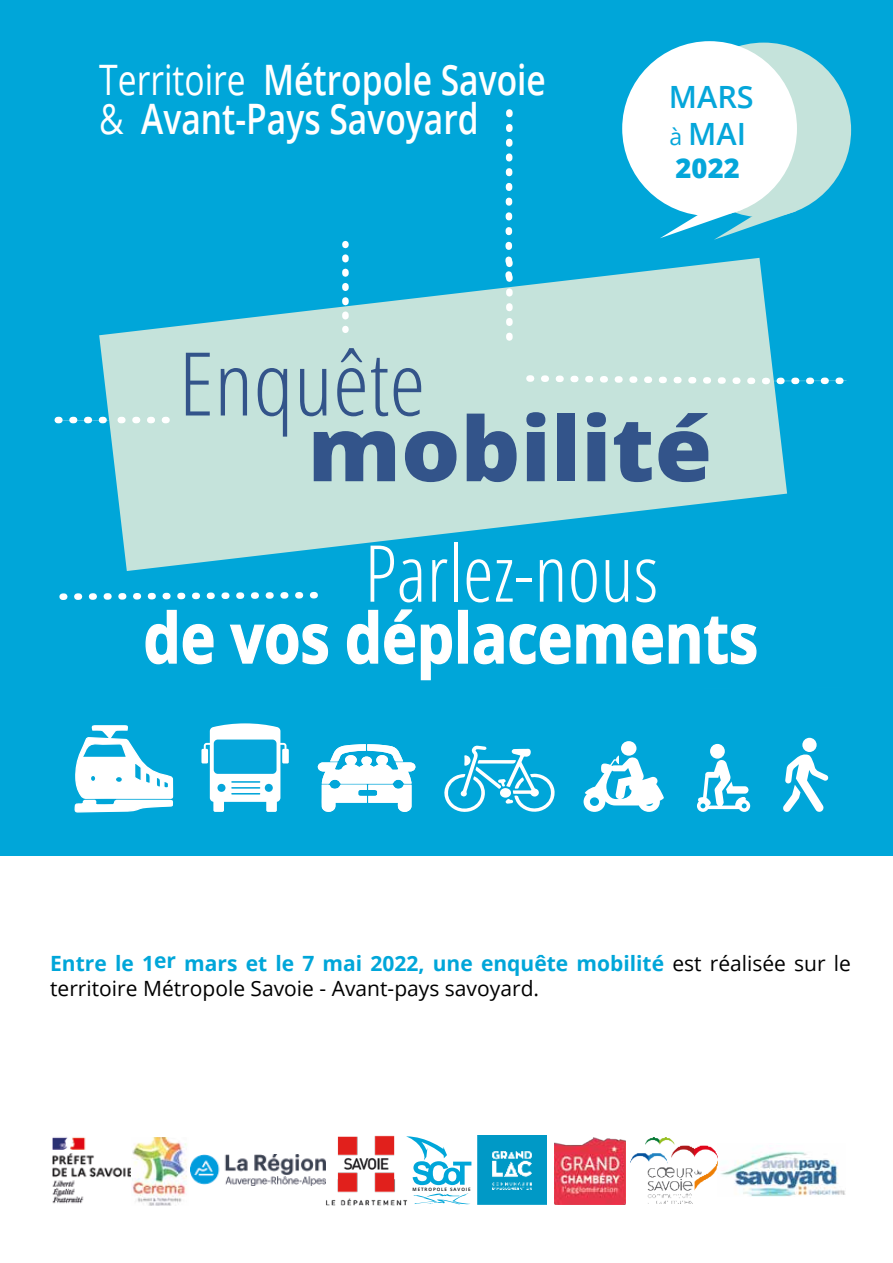
<style>
.page{position:relative;width:893px;height:1263px;background:#fff}
.page>*{position:absolute;margin:0;border:0;box-sizing:border-box;transform-origin:0 0}
.t1{font:800 88.95px "Open Sans";color:#33548a;scale:1.05 1}
.t2{font:300 condensed 87.9px "Open Sans";color:#33548a;scale:1.05 1}
.t3{font:300 condensed 78.6px "Open Sans";color:#fff}
.t4{font:700 69.15px "Open Sans";color:#fff;scale:.85 1}
.t5{font:600 42px/39.5px "Open Sans";color:#fff;scale:.8 1}
.t6{font:600 30.6px/36.8px "Open Sans";color:#05a6da}
.t7{font:800 27.3px "Open Sans";color:#05a6da}
.t8{font:21px/25.2px "Open Sans";color:#000}
.t9{font:600 4.65px "Open Sans";letter-spacing:.2em;color:#000}
.s1{font-weight:400}
.s2{font-weight:400;font-size:22.95px}
.s3{font-weight:700;color:#00a6d9}
</style>
<div class="page">
<div style="left:0;top:0;width:893px;height:856px;background:#00a6d9"></div>
<img style="left:717px;top:1151px;width:128px;height:46px">
<img style="left:325px;top:1135px;width:99px;height:71px">
<img style="left:477px;top:1135px;width:69px;height:70px">
<img style="left:555px;top:1137px;width:70px;height:68px">
<img style="left:630px;top:1137px;width:87px;height:66px">
<svg style="left:414px;top:1193px;width:56px;height:11px"></svg>
<svg style="left:406px;top:1136px;width:65px;height:49px"></svg>
<img style="left:190px;top:1154px;width:135px;height:32px">
<img style="left:53px;top:1137px;width:78px;height:67px">
<img style="left:132px;top:1137px;width:55px;height:68px">
<div style="left:676px;top:43px;width:175px;height:174px;background:#c5e3db;border-radius:50%"></div>
<div style="left:622px;top:41px;width:175px;height:175px;background:#fff;border-radius:50%"></div>
<svg style="left:660px;top:199px;width:137px;height:41px"></svg>
<svg style="left:99px;top:258px;width:688px;height:313px;fill:#c5e3db"></svg>
<svg style="left:121px;top:417px;width:56px;height:6px"></svg>
<svg style="left:523px;top:372px;width:324px;height:16px"></svg>
<svg style="left:342px;top:258px;width:7px;height:22px"></svg>
<svg style="left:342px;top:286px;width:7px;height:37px"></svg>
<svg style="left:502px;top:109px;width:14px;height:235px"></svg>
<svg style="left:58px;top:417px;width:51px;height:6px"></svg>
<svg style="left:59px;top:591px;width:259px;height:9px"></svg>
<svg style="left:74px;top:609px;width:755px;height:204px"></svg>
<h3 class="t5" style="left:99px;top:59px;width:560px"><span class="s1">Territoire</span> Métropole Savoie <span class="s1">&amp;</span> Avant-Pays Savoyard</h3>
<h3 class="t6" style="left:669px;top:78px;width:87px">MARS <span class="s2">à</span> MAI</h3>
<h3 class="t7" style="left:676px;top:147px;width:66px">2022</h3>
<h2 class="t2" style="left:179px;top:324px;width:237px">Enquête</h2>
<h1 class="t1" style="left:308px;top:381px;width:387px">mobilité</h1>
<h3 class="t3" style="left:364px;top:520px;width:295px">Parlez-nous</h3>
<h3 class="t4" style="left:144px;top:589px;width:725px">de vos déplacements</h3>
<p class="t8" style="left:50px;top:950px;width:802px"><span class="s3">Entre le 1er mars et le 7 mai 2022, une enquête mobilité</span> est réalisée sur le territoire Métropole Savoie - Avant-pays savoyard.</p>
<p class="t9" style="left:413px;top:1186px;width:60px">METROPOLE SAVOIE</p>
</div>
